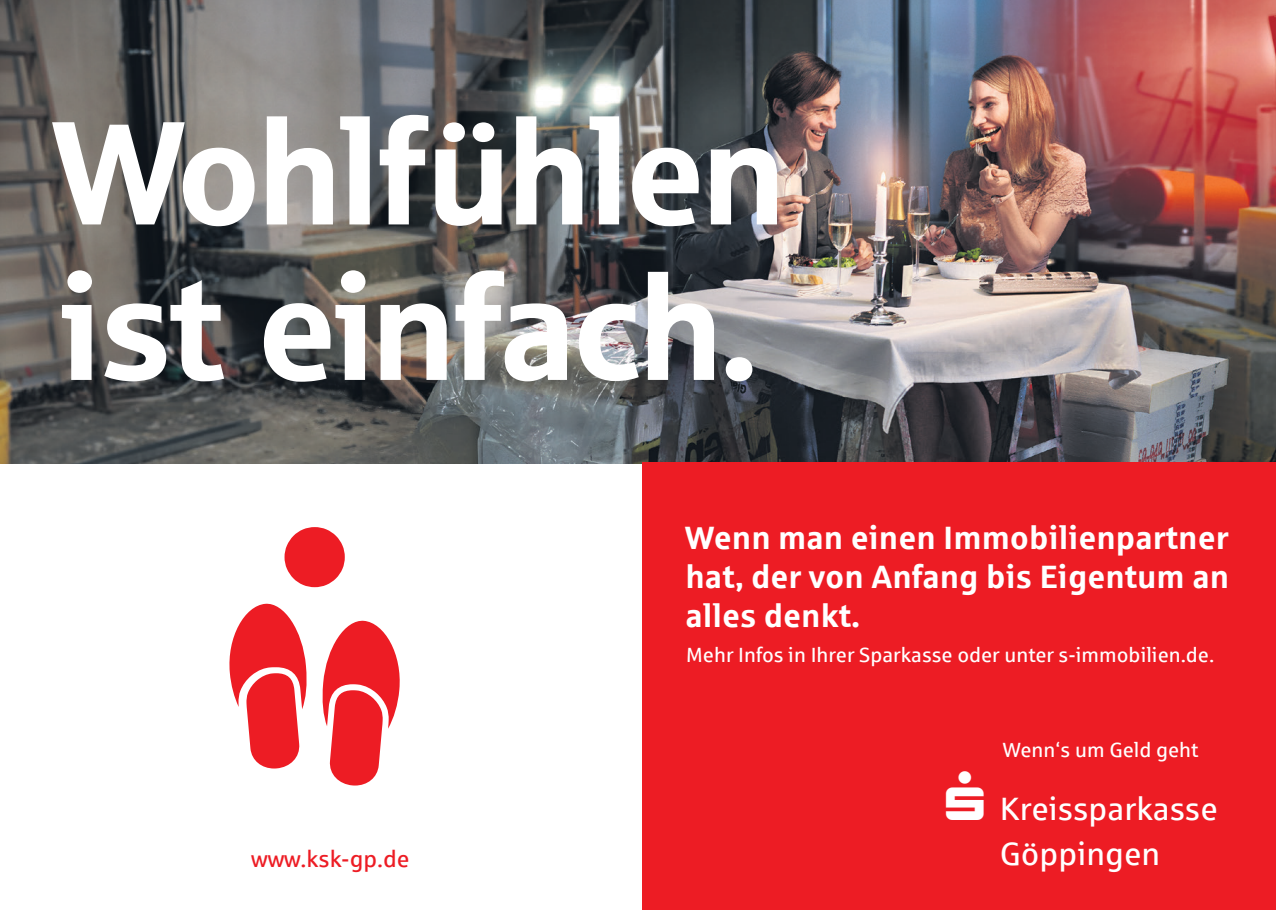
<style>
.page{position:relative;width:1276px;height:910px;background:#fff}
.page>*{position:absolute;margin:0;border:0;box-sizing:border-box;transform-origin:0 0}
.t1{font:147px/155.4px "Sparkasse Head";color:#fff}
.t2{font:700 32.4px/38.7px "Sparkasse Rg";color:#fff;text-align:justify}
.t3{font:32.4px/45.6px "Sparkasse Rg";color:#fff}
.t4{font:23.4px "Sparkasse Rg";color:#ed1c24}
.t5{font:20.7px "Sparkasse Rg";color:#fff}
</style>
<div class="page">
<img style="left:0;top:0;width:1276px;height:464px">
<svg style="left:229px;top:527px;width:171px;height:258px"></svg>
<div style="left:643px;top:463px;width:633px;height:447px;background:#ed1c24"></div>
<svg style="left:35px;top:0;width:456px;height:1px"></svg>
<svg style="left:794px;top:0;width:456px;height:1px"></svg>
<h1 class="t1" style="left:51px;top:90px;width:734px">Wohlfühlen ist einfach.</h1>
<p class="t4" style="left:251px;top:845px;width:160px">www.ksk-gp.de</p>
<p class="t2" style="left:685px;top:517px;width:546px">Wenn man einen Immobilienpartner hat, der von Anfang bis Eigentum an alles denkt.</p>
<p class="t5" style="left:686px;top:642px;width:529px">Mehr Infos in Ihrer Sparkasse oder unter s-immobilien.de.</p>
<p class="t5" style="left:1003px;top:737px;width:197px">Wenn‘s um Geld geht</p>
<p class="t3" style="left:1000px;top:785px;width:219px">Kreissparkasse<br>Göppingen</p>
</div>
